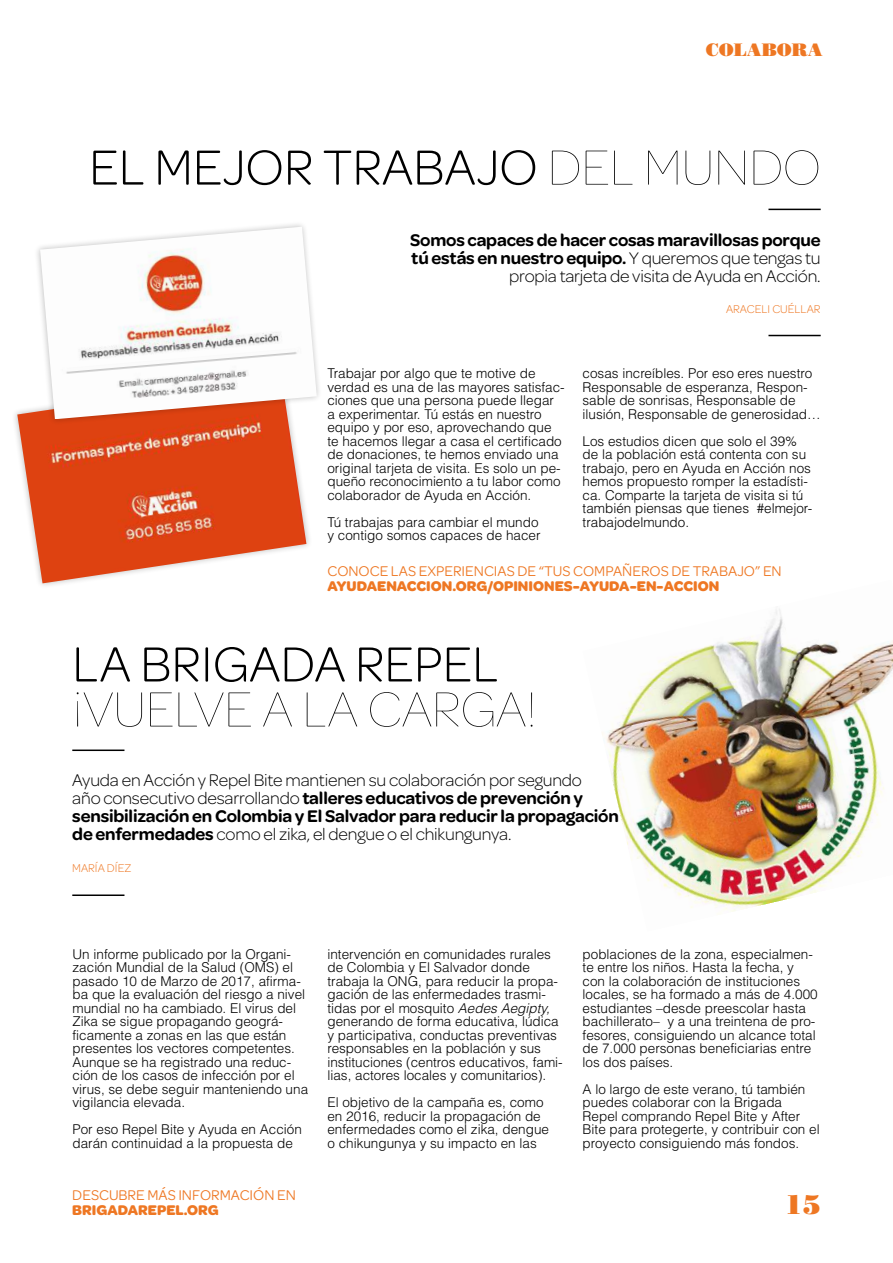
<style>
.page{position:relative;width:893px;height:1263px;background:#fff}
.page>*{position:absolute;margin:0;border:0;box-sizing:border-box;transform-origin:0 0}
.t1{font:300 52.5px "Omnes";color:#000}
.t2{font:100 52.5px "Omnes";color:#000}
.t3{font:27px "Bodoni Std Poster";color:#ee7723}
.t4{font:300 18px/18px "Omnes";letter-spacing:-.01em;color:#000}
.t5{font:600 18px/18px "Omnes";letter-spacing:-.01em;color:#000;text-align:right}
.t6{font:18px "Bodoni Std Poster";color:#ee7723}
.t7{font:15px "Omnes";color:#ee7723}
.t8{font:700 15px "Omnes";color:#ee7723}
.t9{font:300 13.5px/13.5px "Helvetica LT Std";color:#000}
.t10{font:300 12px "Omnes";color:#ee7723}
.s1{font-weight:100}
.s2{font-weight:300}
.s3{font-weight:600}
.s4{font-style:italic}
</style>
<div class="page">
<hr style="left:72px;top:749px;width:52px;height:2px;background:#000">
<hr style="left:72px;top:894px;width:52px;height:2px;background:#000">
<img style="left:17px;top:409px;width:289px;height:174px">
<div style="left:34px;top:221px;width:289px;height:204px;background:#000;opacity:.25"></div>
<img style="left:40px;top:227px;width:277px;height:192px">
<hr style="left:768px;top:209px;width:53px;height:1px;background:#000">
<hr style="left:768px;top:335px;width:53px;height:1px;background:#000">
<img style="left:602px;top:609px;width:291px;height:303px">
<h3 class="t6" style="left:706px;top:39px;width:118px">COLABORA</h3>
<h1 class="t1" style="left:89px;top:138px;width:733px">EL MEJOR TRABAJO <span class="s1">DEL MUNDO</span></h1>
<h3 class="t5" style="left:410px;top:231px;width:412px">Somos capaces de hacer cosas maravillosas porque tú estás en nuestro equipo. <span class="s2">Y queremos que tengas tu propia tarjeta de visita de Ayuda en Acción.</span></h3>
<p class="t10" style="left:726px;top:302px;width:96px">ARACELI CUÉLLAR</p>
<p class="t9" style="left:583px;top:366px;width:240px">cosas increíbles. Por eso eres nuestro Responsable de esperanza, Respon&shy;sable de sonrisas, Responsable de ilusión, Responsable de generosidad…</p>
<p class="t9" style="left:583px;top:434px;width:231px">Los estudios dicen que solo el 39% de la población está contenta con su trabajo, pero en Ayuda en Acción nos hemos propuesto romper la estadísti&shy;ca. Comparte la tarjeta de visita si tú también piensas que tienes #elmejor&shy;trabajodelmundo.</p>
<p class="t7" style="left:327px;top:563px;width:456px">CONOCE LAS EXPERIENCIAS DE “TUS COMPAÑEROS DE TRABAJO” EN</p>
<p class="t8" style="left:327px;top:577px;width:393px">AYUDAENACCION.ORG/OPINIONES-AYUDA-EN-ACCION</p>
<p class="t9" style="left:327px;top:366px;width:239px">Trabajar por algo que te motive de verdad es una de las mayores satisfac&shy;ciones que una persona puede llegar a experimentar. Tú estás en nuestro equipo y por eso, aprovechando que te hacemos llegar a casa el certificado de donaciones, te hemos enviado una original tarjeta de visita. Es solo un pe&shy;queño reconocimiento a tu labor como colaborador de Ayuda en Acción.</p>
<p class="t9" style="left:327px;top:515px;width:215px">Tú trabajas para cambiar el mundo y contigo somos capaces de hacer</p>
<h1 class="t1" style="left:72px;top:635px;width:428px">LA BRIGADA REPEL</h1>
<h1 class="t2" style="left:72px;top:681px;width:466px">¡VUELVE A LA CARGA!</h1>
<p class="t4" style="left:72px;top:771px;width:548px">Ayuda en Acción y Repel Bite mantienen su colaboración por segundo<br>año consecutivo desarrollando <span class="s3">talleres educativos de prevención y sensibilización en Colombia y El Salvador para reducir la propagación de enfermedades</span> como el zika, el dengue o el chikungunya.</p>
<p class="t10" style="left:72px;top:862px;width:61px">MARÍA DÍEZ</p>
<p class="t9" style="left:73px;top:947px;width:237px">Un informe publicado por la Organi&shy;zación Mundial de la Salud (OMS) el pasado 10 de Marzo de 2017, afirma&shy;ba que la evaluación del riesgo a nivel mundial no ha cambiado. El virus del Zika se sigue propagando geográ&shy;ficamente a zonas en las que están presentes los vectores competentes.<br>Aunque se ha registrado una reduc&shy;ción de los casos de infección por el virus, se debe seguir manteniendo una vigilancia elevada.</p>
<p class="t9" style="left:73px;top:1122px;width:231px">Por eso Repel Bite y Ayuda en Acción darán continuidad a la propuesta de</p>
<p class="t7" style="left:72px;top:1187px;width:225px">DESCUBRE MÁS INFORMACIÓN EN</p>
<p class="t8" style="left:72px;top:1201px;width:148px">BRIGADAREPEL.ORG</p>
<p class="t9" style="left:327px;top:947px;width:237px">intervención en comunidades rurales de Colombia y El Salvador donde trabaja la ONG, para reducir la propa&shy;gación de las enfermedades trasmi&shy;tidas por el mosquito <span class="s4">Aedes Aegipty, </span>generando de forma educativa, lúdica y participativa, conductas preventivas responsables en la población y sus instituciones (centros educativos, fami&shy;lias, actores locales y comunitarios).</p>
<p class="t9" style="left:327px;top:1095px;width:223px">El objetivo de la campaña es, como en 2016, reducir la propagación de enfermedades como el zika, dengue o chikungunya y su impacto en las</p>
<p class="t9" style="left:583px;top:947px;width:237px">poblaciones de la zona, especialmen&shy;te entre los niños. Hasta la fecha, y con la colaboración de instituciones locales, se ha formado a más de 4.000 estudiantes –desde preescolar hasta bachillerato– y a una treintena de pro&shy;fesores, consiguiendo un alcance total de 7.000 personas beneficiarias entre los dos países.</p>
<p class="t9" style="left:583px;top:1082px;width:239px">A lo largo de este verano, tú también puedes colaborar con la Brigada Repel comprando Repel Bite y After Bite para protegerte, y contribuir con el proyecto consiguiendo más fondos.</p>
<h2 class="t3" style="left:785px;top:1188px;width:38px">15</h2>
</div>
